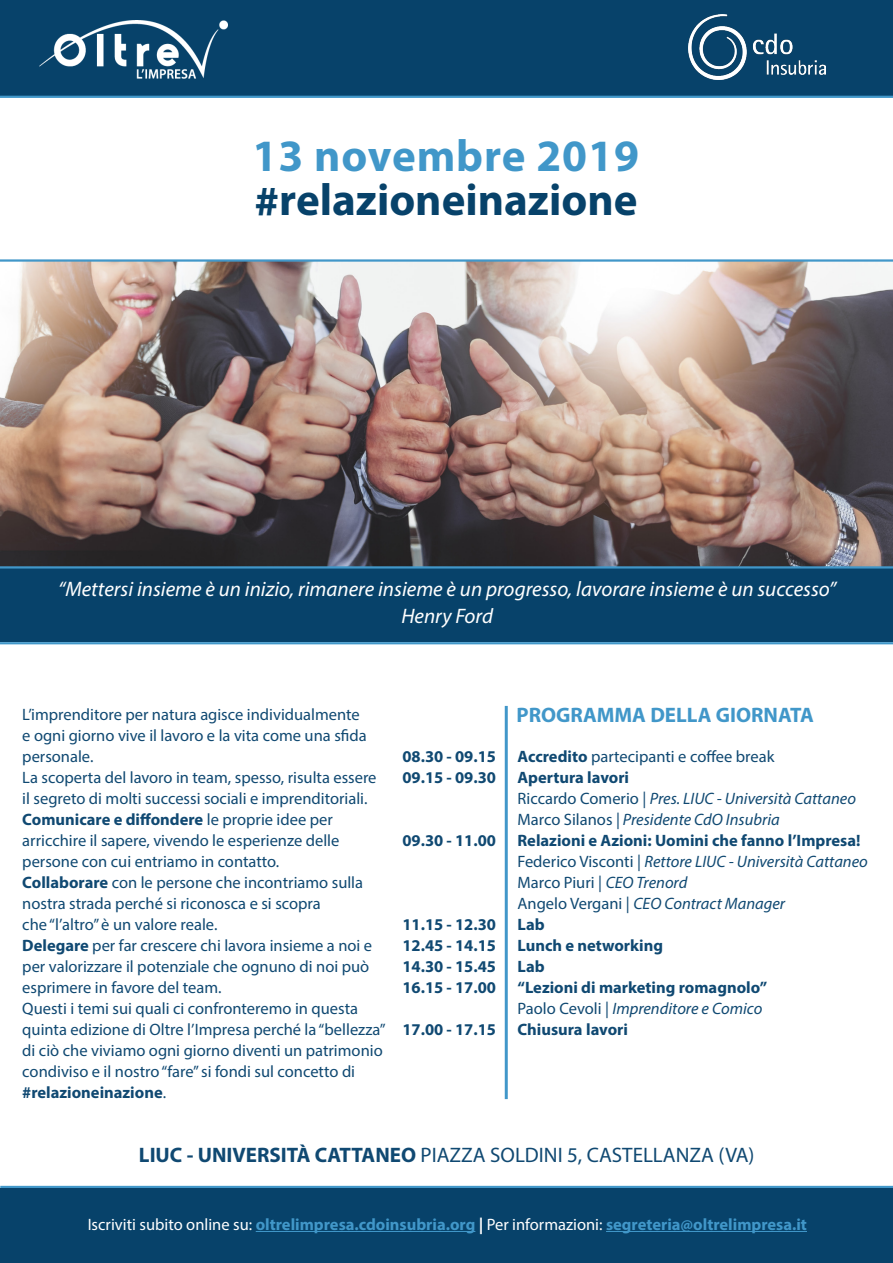
<style>
.page{position:relative;width:893px;height:1263px;background:#fff}
.page>*{position:absolute;margin:0;border:0;box-sizing:border-box;transform-origin:0 0}
.t1{font:700 45px "Myriad Pro";color:#07426a}
.t2{font:700 45px "Myriad Pro";letter-spacing:.02em;color:#4197c9}
.t3{font:italic 21px "Myriad Pro";color:#fff}
.t4{font:21px "Myriad Pro";color:#104972}
.t5{font:700 21px "Myriad Pro";color:#4197c9}
.t6{font:16.5px/21px "Myriad Pro";color:#104972}
.t7{font:italic 16.5px/21px "Myriad Pro";color:#104972}
.t8{font:700 16.5px/21px "Myriad Pro";color:#104972}
.t9{font:700 16.5px "Myriad Pro";color:#4197c9}
.s1{font-weight:700}
.s2{font-weight:700;font-style:normal}
.s3{font-style:normal}
.s4{font-style:italic}
.s5{font-weight:400}
.s6{font-weight:400;font-style:italic}
.s7{font-weight:400;color:#fff}
.s8{color:#fff}
</style>
<div class="page">
<div style="left:0;top:0;width:893px;height:96px;background:#07426a"></div>
<img style="left:39px;top:21px;width:188px;height:57px">
<img style="left:689px;top:15px;width:137px;height:64px">
<div style="left:0;top:567px;width:893px;height:75px;background:#07426a"></div>
<hr style="left:0;top:1186px;width:893px;height:2px;background:#4197c9">
<img style="left:0;top:262px;width:893px;height:304px">
<div style="left:0;top:1188px;width:893px;height:75px;background:#07426a"></div>
<hr style="left:256px;top:1231px;width:219px;height:1px;background:#4197c9">
<hr style="left:606px;top:1231px;width:201px;height:1px;background:#4197c9">
<hr style="left:505px;top:706px;width:3px;height:393px;background:#4197c9">
<hr style="left:0;top:642px;width:893px;height:2px;background:#4197c9">
<hr style="left:0;top:566px;width:893px;height:2px;background:#4197c9">
<hr style="left:0;top:96px;width:893px;height:2px;background:#4197c9">
<hr style="left:0;top:259px;width:893px;height:3px;background:#4197c9">
<p class="t2" style="left:252px;top:126px;width:388px">13 novembre 2019</p>
<p class="t1" style="left:254px;top:170px;width:385px">#relazioneinazione</p>
<p class="t3" style="left:58px;top:576px;width:779px">“Mettersi insieme è un inizio, rimanere insieme è un progresso, lavorare insieme è un successo”</p>
<p class="t3" style="left:401px;top:603px;width:93px">Henry Ford</p>
<p class="t6" style="left:22px;top:703px;width:339px">L’imprenditore per natura agisce individualmente</p>
<p class="t5" style="left:516px;top:701px;width:299px">PROGRAMMA DELLA GIORNATA</p>
<p class="t6" style="left:22px;top:724px;width:346px">e ogni giorno vive il lavoro e la vita come una sfida personale.</p>
<p class="t6" style="left:22px;top:766px;width:356px">La scoperta del lavoro in team, spesso, risulta essere</p>
<p class="t6" style="left:22px;top:787px;width:347px">il segreto di molti successi sociali e imprenditoriali.<br><span class="s1">Comunicare e diffondere</span> le proprie idee per</p>
<p class="t6" style="left:22px;top:829px;width:319px">arricchire il sapere, vivendo le esperienze delle</p>
<p class="t6" style="left:22px;top:850px;width:259px">persone con cui entriamo in contatto.</p>
<p class="t6" style="left:22px;top:871px;width:342px"><span class="s1">Collaborare</span> con le persone che incontriamo sulla</p>
<p class="t6" style="left:22px;top:892px;width:300px">nostra strada perché si riconosca e si scopra</p>
<p class="t6" style="left:22px;top:913px;width:197px">che “l’altro” è un valore reale.</p>
<p class="t6" style="left:22px;top:934px;width:351px"><span class="s1">Delegare</span> per far crescere chi lavora insieme a noi e per valorizzare il potenziale che ognuno di noi può esprimere in favore del team.</p>
<p class="t6" style="left:22px;top:997px;width:365px">Questi i temi sui quali ci confronteremo in questa quinta edizione di Oltre l’Impresa perché la “bellezza” di ciò che viviamo ogni giorno diventi un patrimonio condiviso e il nostro “fare” si fondi sul concetto di <span class="s1">#relazioneinazione</span>.</p>
<p class="t7" style="left:517px;top:746px;width:352px"><span class="s2">Accredito</span> <span class="s3">partecipanti e coffee break<br></span><span class="s2">Apertura lavori<br></span><span class="s3">Riccardo Comerio |</span> Pres. LIUC - Università Cattaneo <span class="s3">Marco Silanos |</span> Presidente CdO Insubria<br><span class="s2">Relazioni e Azioni: Uomini che fanno l’Impresa!<br></span><span class="s3">Federico Visconti |</span> Rettore LIUC - Università Cattaneo</p>
<p class="t6" style="left:517px;top:872px;width:171px">Marco Piuri | <span class="s4">CEO Trenord</span></p>
<p class="t7" style="left:517px;top:893px;width:269px"><span class="s3">Angelo Vergani |</span> CEO Contract Manager</p>
<p class="t8" style="left:517px;top:914px;width:29px">Lab</p>
<p class="t8" style="left:517px;top:935px;width:251px">Lunch e networking<br>Lab<br>“Lezioni di marketing romagnolo”<br><span class="s5">Paolo Cevoli |</span> <span class="s6">Imprenditore e Comico<br></span>Chiusura lavori</p>
<p class="t8" style="left:402px;top:745px;width:95px">08.30 - 09.15<br>09.15 - 09.30</p>
<p class="t8" style="left:402px;top:829px;width:95px">09.30 - 11.00</p>
<p class="t8" style="left:402px;top:913px;width:95px">11.15 - 12.30</p>
<p class="t8" style="left:402px;top:934px;width:95px">12.45 - 14.15</p>
<p class="t8" style="left:402px;top:955px;width:95px">14.30 - 15.45</p>
<p class="t8" style="left:402px;top:976px;width:95px">16.15 - 17.00</p>
<p class="t8" style="left:402px;top:1018px;width:95px">17.00 - 17.15</p>
<p class="t4" style="left:139px;top:1141px;width:617px"><span class="s1">LIUC - UNIVERSITÀ CATTANEO</span> PIAZZA SOLDINI 5, CASTELLANZA (VA)</p>
<p class="t9" style="left:88px;top:1213px;width:721px"><span class="s7">Iscriviti subito online su:</span> oltrelimpresa.cdoinsubria.org <span class="s8">|</span> <span class="s7">Per informazioni:</span> segreteria@oltrelimpresa.it</p>
</div>
